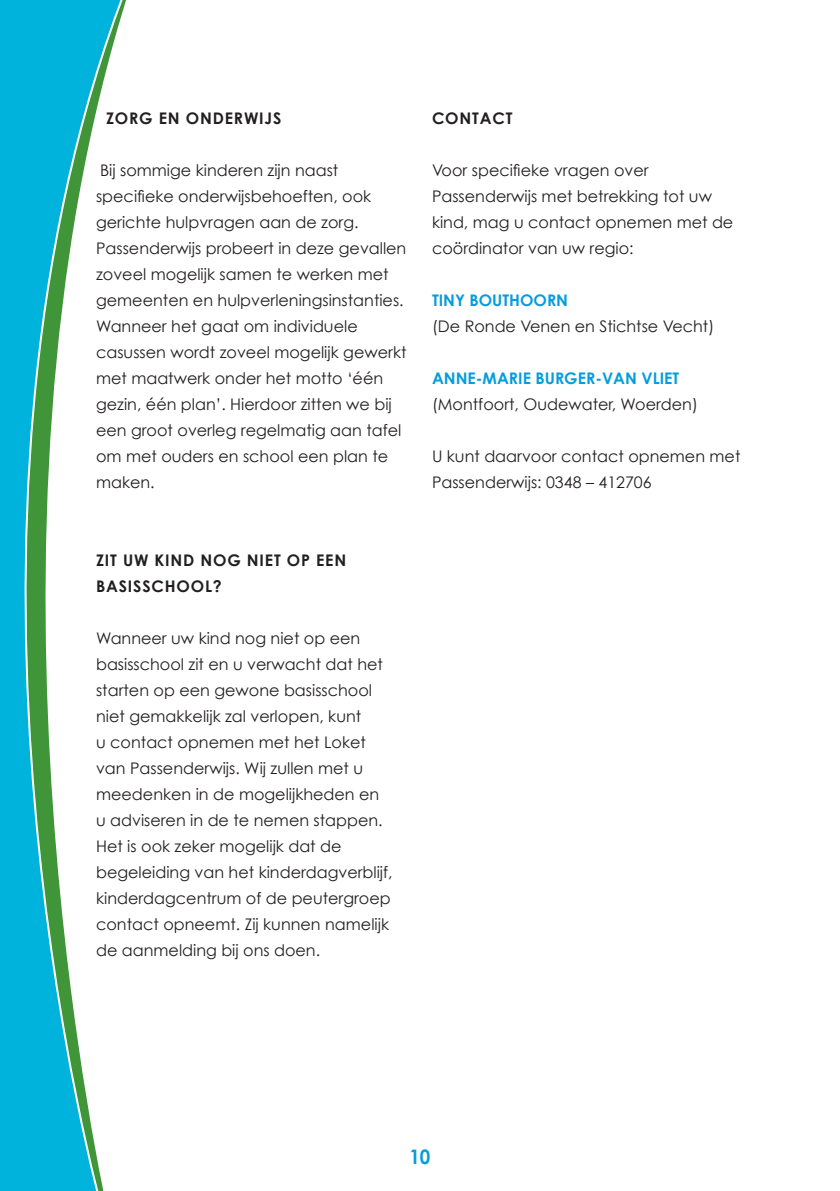
<style>
.page{position:relative;width:840px;height:1191px;background:#fff}
.page>*{position:absolute;margin:0;border:0;box-sizing:border-box;transform-origin:0 0}
.t1{font:700 20px "Century Gothic";color:#069ddc;scale:.94 1}
.t2{font:16px/26px "Century Gothic";color:#231f20}
.t3{font:700 16px/26px "Century Gothic";letter-spacing:.05em;color:#231f20}
.t4{font:700 16px "Century Gothic";color:#069ddc}
</style>
<div class="page">
<svg style="left:0;top:0;width:126px;height:1191px"></svg>
<p class="t3" style="left:106px;top:105px;width:177px">ZORG EN ONDERWIJS</p>
<p class="t2" style="left:96px;top:157px;width:312px">Bij sommige kinderen zijn naast specifieke onderwijsbehoeften, ook gerichte hulpvragen aan de zorg.<br>Passenderwijs probeert in deze gevallen zoveel mogelijk samen te werken met gemeenten en hulpverleningsinstanties.<br>Wanneer het gaat om individuele casussen wordt zoveel mogelijk gewerkt met maatwerk onder het motto ‘één gezin, één plan’. Hierdoor zitten we bij een groot overleg regelmatig aan tafel om met ouders en school een plan te maken.</p>
<p class="t3" style="left:96px;top:547px;width:251px">ZIT UW KIND NOG NIET OP EEN<br>BASISSCHOO L?</p>
<p class="t2" style="left:96px;top:625px;width:298px">Wanneer uw kind nog niet op een basisschool zit en u verwacht dat het starten op een gewone basisschool niet gemakkelijk zal verlopen, kunt<br>u contact opnemen met het Loket van Passenderwijs. Wij zullen met u meedenken in de mogelijkheden en u adviseren in de te nemen stappen.<br>Het is ook zeker mogelijk dat de begeleiding van het kinderdagverblijf, kinderdagcentrum of de peutergroep contact opneemt. Zij kunnen namelijk de aanmelding bij ons doen.</p>
<p class="t3" style="left:432px;top:105px;width:82px">CO NTACT</p>
<p class="t2" style="left:432px;top:157px;width:303px">Voor specifieke vragen over<br>Passenderwijs met betrekking tot uw kind, mag u contact opnemen met de coördinator van uw regio:</p>
<p class="t4" style="left:432px;top:290px;width:138px">TINY BOUTHOORN</p>
<p class="t2" style="left:432px;top:313px;width:283px">(De Ronde Venen en Stichtse Vecht)</p>
<p class="t4" style="left:432px;top:368px;width:249px">ANNE-MARIE BURGER-VAN VLIET</p>
<p class="t2" style="left:432px;top:391px;width:267px">(Montfoort, Oudewater, Woerden)</p>
<p class="t2" style="left:432px;top:443px;width:310px">U kunt daarvoor contact opnemen met<br>Passenderwijs: 0348 – 412706</p>
<p class="t1" style="left:409px;top:1144px;width:24px">10</p>
</div>
